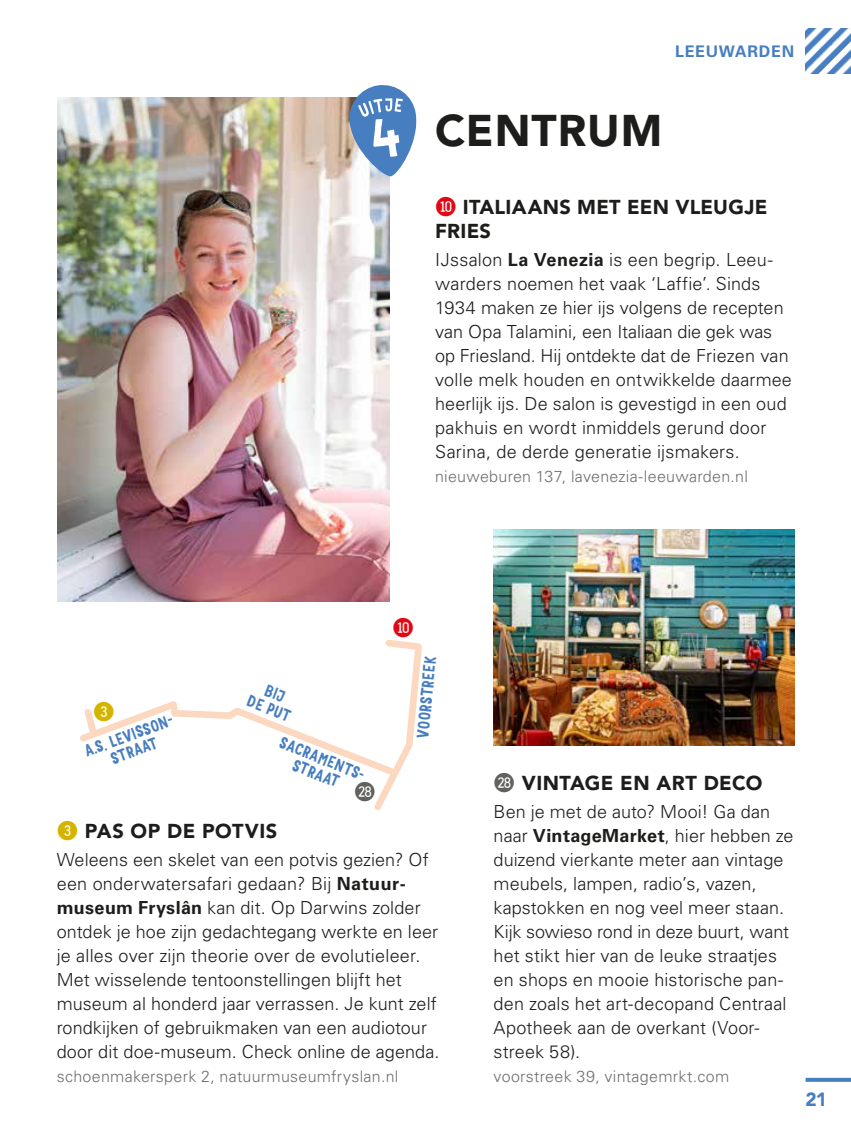
<style>
.page{position:relative;width:851px;height:1134px;background:#fff}
.page>*{position:absolute;margin:0;border:0;box-sizing:border-box;transform-origin:0 0}
.t1{font:900 44px "Avenir LT Std";letter-spacing:.02em;color:#1d1d1b}
.t2{font:26px "Fyra Numeric Circle Closed";color:#61615e}
.t3{font:26px "Fyra Numeric Circle Closed";color:#d5b400}
.t4{font:26px "Fyra Numeric Circle Closed";color:#e20714}
.t5{font:900 20px/24px "Avenir LT Std";letter-spacing:.015em;color:#1d1d1b}
.t6{font:900 19px "Avenir LT Std";color:#477ec0}
.t7{font:300 18px/24px "Univers LT Std";letter-spacing:.005em;color:#1d1d1b}
.t8{font:300 16px "Univers LT Std";letter-spacing:.02em;color:#706f6f}
.t9{font:16px/16px "Mr Dodo";color:#477ec0;text-align:center}
.t10{font:700 16px "Univers LT Pro 65";letter-spacing:.045em;color:#477ec0}
.s1{font-family:"Fyra Numeric Circle Closed";font-weight:400;font-size:26px;color:#e20714}
.s2{font-weight:700}
.s3{font-family:"Fyra Numeric Circle Closed";font-weight:400;font-size:26px;color:#d5b400}
.s4{font-family:"Fyra Numeric Circle Closed";font-weight:400;font-size:26px;color:#61615e}
</style>
<div class="page">
<svg style="left:805px;top:1078px;width:45px;height:4px"></svg>
<img style="left:805px;top:28px;width:45px;height:46px">
<svg style="left:80px;top:639px;width:342px;height:171px"></svg>
<img style="left:493px;top:530px;width:301px;height:216px">
<img style="left:57px;top:98px;width:333px;height:504px">
<svg style="left:347px;top:85px;width:70px;height:92px"></svg>
<p class="t10" style="left:675px;top:40px;width:120px">LEEUWARDEN</p>
<h1 class="t1" style="left:435px;top:104px;width:228px">CENTRUM</h1>
<p class="t5" style="left:435px;top:195px;width:333px"><span class="s1">q</span> ITALIAANS MET EEN VLEUGJE<br>FRIES</p>
<p class="t7" style="left:435px;top:247px;width:358px">IJssalon <span class="s2">La Venezia</span> is een begrip. Leeu&shy;warders noemen het vaak ‘Laffie’. Sinds 1934 maken ze hier ijs volgens de recepten van Opa Talamini, een Italiaan die gek was op Friesland. Hij ontdekte dat de Friezen van volle melk houden en ontwikkelde daarmee heerlijk ijs. De salon is gevestigd in een oud pakhuis en wordt inmiddels gerund door Sarina, de derde generatie ijsmakers.</p>
<p class="t8" style="left:435px;top:466px;width:314px">nieuweburen 137, lavenezia-leeuwarden.nl</p>
<h2 class="t3" style="left:93px;top:697px;width:23px">3</h2>
<p class="t9" style="left:82px;top:744px;width:98px;rotate:-20deg">A.S. LEVISSON-<br>STRAAT</p>
<p class="t9" style="left:256px;top:678px;width:48px;rotate:21deg">BIJ<br>DE PUT</p>
<p class="t9" style="left:282px;top:735px;width:95px;rotate:21deg">SACRAMENTS-<br>STRAAT</p>
<h2 class="t2" style="left:354px;top:777px;width:23px">l</h2>
<h2 class="t4" style="left:392px;top:613px;width:23px">q</h2>
<p class="t9" style="left:415px;top:737px;width:84px;rotate:-85deg">VOORSTREEK</p>
<p class="t5" style="left:57px;top:819px;width:222px"><span class="s3">3</span> PAS OP DE POTVIS</p>
<p class="t7" style="left:57px;top:847px;width:384px">Weleens een skelet van een potvis gezien? Of een onderwatersafari gedaan? Bij <span class="s2">Natuur&shy;museum Fryslân</span> kan dit. Op Darwins zolder ontdek je hoe zijn gedachtegang werkte en leer je alles over zijn theorie over de evolutieleer.<br>Met wisselende tentoonstellingen blijft het museum al honderd jaar verrassen. Je kunt zelf rondkijken of gebruikmaken van een audiotour door dit doe-museum. Check online de agenda.</p>
<p class="t8" style="left:57px;top:1066px;width:343px">schoenmakersperk 2, natuurmuseumfryslan.nl</p>
<p class="t5" style="left:493px;top:771px;width:270px"><span class="s4">l</span> VINTAGE EN ART DECO</p>
<p class="t7" style="left:493px;top:799px;width:301px">Ben je met de auto? Mooi! Ga dan naar <span class="s2">VintageMarket</span>, hier hebben ze duizend vierkante meter aan vintage meubels, lampen, radio’s, vazen, kapstokken en nog veel meer staan.<br>Kijk sowieso rond in deze buurt, want het stikt hier van de leuke straatjes en shops en mooie historische pan&shy;den zoals het art-decopand Centraal<br>Apotheek aan de overkant (Voor&shy;streek 58).</p>
<p class="t8" style="left:493px;top:1066px;width:237px">voorstreek 39, vintagemrkt.com</p>
<p class="t6" style="left:805px;top:1088px;width:23px">21</p>
</div>
